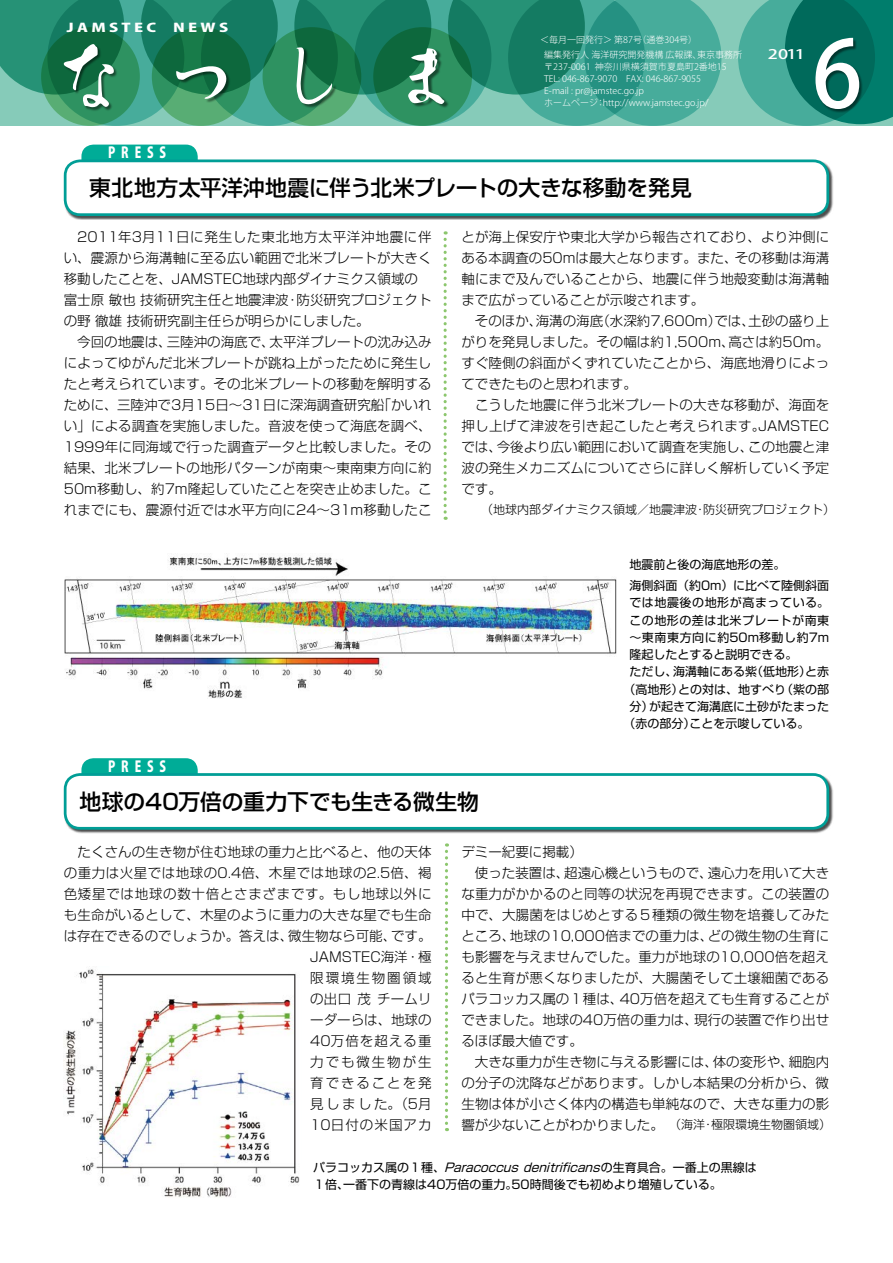
<style>
.page{position:relative;width:893px;height:1263px;background:#fff}
.page>*{position:absolute;margin:0;border:0;box-sizing:border-box;transform-origin:0 0}
.t1{font:500 91.95px "Koz Go Pr 6 N";color:#fff}
.t2{font:500 21.75px "Shin Go Pro";letter-spacing:-.005em;color:#000}
.t3{font:800 15px "Koz Go Pr 6 N";letter-spacing:.5em;color:#fff;scale:.79 1}
.t4{font:300 13.5px/21px "Shin Go Pro";letter-spacing:.01em;color:#000}
.t5{font:500 13.2px "Koz Go Pr 6 N";color:#fff;scale:1.37 1}
.t6{font:12px/21.5px "Shin Go Pro";color:#000}
.t7{font:12px "Shin Go Pro";letter-spacing:.045em;color:#000}
.t8{font:300 12px "Shin Go Pro";color:#000}
.t9{font:12px "Shin Go Pro";letter-spacing:.05em;color:#000}
.t10{font:800 12px "Koz Go Pr 6 N";letter-spacing:.2em;color:#fff;scale:1.38 1}
.t11{font:300 9px/12px "Koz Go Pro";color:#fff}
.s1{font-size:12px}
.s2{font-style:italic}
</style>
<div class="page">
<svg style="left:721px;top:0;width:172px;height:126px;background:#349887"></svg>
<div style="left:81px;top:758px;width:117px;height:29px;background:#00ac97;border-radius:12px"></div>
<div style="left:64px;top:774px;width:769px;height:60px;background:#000;opacity:.7"></div>
<div style="left:65px;top:774px;width:763px;height:54px;background:#fff;border-radius:15px"></div>
<div style="left:64px;top:773px;width:765px;height:57px;border:3px solid #009e96;border-radius:15px"></div>
<div style="left:81px;top:145px;width:117px;height:29px;background:#00ac97;border-radius:12px"></div>
<div style="left:64px;top:160px;width:769px;height:60px;background:#000;opacity:.7"></div>
<div style="left:65px;top:161px;width:763px;height:54px;background:#fff;border-radius:15px"></div>
<div style="left:64px;top:159px;width:765px;height:57px;border:3px solid #009e96;border-radius:15px"></div>
<div style="left:816px;top:39px;width:47px;height:74px;background:#000;opacity:.5"></div>
<svg style="left:0;top:0;width:721px;height:126px;background:#379578"></svg>
<svg style="left:444px;top:231px;width:3px;height:289px"></svg>
<svg style="left:445px;top:843px;width:3px;height:288px"></svg>
<img style="left:64px;top:969px;width:236px;height:228px">
<img style="left:64px;top:555px;width:553px;height:143px">
<p class="t10" style="left:67px;top:21px;width:66px">JAMSTEC</p>
<p class="t10" style="left:173px;top:21px;width:41px">NEWS</p>
<p class="t3" style="left:108px;top:144px;width:75px">PRESS</p>
<p class="t11" style="left:544px;top:32px;width:199px;line-height:15px;text-indent:-4px">＜毎月一回発行＞ 第87号（通巻304号）<br>編集発行人 海洋研究開発機構 広報課、東京事務所</p>
<p class="t11" style="left:544px;top:61px;width:184px">〒237-0061 神奈川県横須賀市夏島町2番地15<br>TEL: 046-867-9070　FAX: 046-867-9055<br>E-mail : pr@jamstec.go.jp<br>ホームページ：http://www.jamstec.go.jp/</p>
<h2 class="t2" style="left:89px;top:170px;width:604px">東北地方太平洋沖地震に伴う北米プレートの大きな移動を発見</h2>
<p class="t5" style="left:768px;top:46px;width:28px">2011</p>
<h1 class="t1" style="left:812px;top:22px;width:51px">6</h1>
<p class="t4" style="left:64px;top:225px;width:369px">　2011年3月11日に発生した東北地方太平洋沖地震に伴い、震源から海溝軸に至る広い範囲で北米プレートが大きく移動したことを、JAMSTEC地球内部ダイナミクス領域の　富士原 敏也 技術研究主任と地震津波・防災研究プロジェクトの野 徹雄 技術研究副主任らが明らかにしました。<br>　今回の地震は、三陸沖の海底で、太平洋プレートの沈み込みによってゆがんだ北米プレートが跳ね上がったために発生したと考えられています。その北米プレートの移動を解明するために、三陸沖で3月15日～31日に深海調査研究船「かいれい」による調査を実施しました。音波を使って海底を調べ、<br>1999年に同海域で行った調査データと比較しました。その結果、北米プレートの地形パターンが南東～東南東方向に約<br>50m移動し、約7m隆起していたことを突き止めました。これまでにも、震源付近では水平方向に24～31m移動したこ</p>
<p class="t4" style="left:461px;top:225px;width:369px">とが海上保安庁や東北大学から報告されており、より沖側にある本調査の50mは最大となります。また、その移動は海溝軸にまで及んでいることから、地震に伴う地殻変動は海溝軸まで広がっていることが示唆されます。<br>　そのほか、海溝の海底（水深約7,600m）では、土砂の盛り上がりを発見しました。その幅は約1,500m、高さは約50m。すぐ陸側の斜面がくずれていたことから、海底地滑りによってできたものと思われます。<br>　こうした地震に伴う北米プレートの大きな移動が、海面を押し上げて津波を引き起こしたと考えられます。JAMSTECでは、今後より広い範囲において調査を実施し、この地震と津波の発生メカニズムについてさらに詳しく解析していく予定です。</p>
<p class="t8" style="left:481px;top:500px;width:355px">（地球内部ダイナミクス領域／地震津波・防災研究プロジェクト）</p>
<p class="t3" style="left:108px;top:758px;width:75px">PRESS</p>
<h2 class="t2" style="left:79px;top:783px;width:401px">地球の40万倍の重力下でも生きる微生物</h2>
<p class="t6" style="left:629px;top:552px;width:201px">地震前と後の海底地形の差。<br>海側斜面（約0m）に比べて陸側斜面</p>
<p class="t7" style="left:629px;top:593px;width:201px">では地震後の地形が高まっている。</p>
<p class="t7" style="left:629px;top:610px;width:201px">この地形の差は北米プレートが南東</p>
<p class="t9" style="left:629px;top:627px;width:201px">～東南東方向に約50m移動し約7m</p>
<p class="t6" style="left:629px;top:642px;width:169px">隆起したとすると説明できる。</p>
<p class="t6" style="left:629px;top:660px;width:201px">ただし、海溝軸にある紫（低地形）と赤</p>
<p class="t6" style="left:623px;top:677px;width:207px">（高地形）との対は、地すべり（紫の部</p>
<p class="t6" style="left:629px;top:694px;width:201px">分）が起きて海溝底に土砂がたまった</p>
<p class="t6" style="left:623px;top:711px;width:187px">（赤の部分）ことを示唆している。</p>
<p class="t4" style="left:64px;top:839px;width:369px;text-align:right">　たくさんの生き物が住む地球の重力と比べると、他の天体の重力は火星では地球の0.4倍、木星では地球の2.5倍、褐色矮星では地球の数十倍とさまざまです。もし地球以外にも生命がいるとして、木星のように重力の大きな星でも生命は存在できるのでしょうか。答えは、微生物なら可能、です。<br>JAMSTEC海洋・極<br>限環境生物圏領域<br>の出口 茂 チームリ<br>ーダーらは、地球の<br>40万倍を超える重<br>力でも微生物が生<br>育できることを発<br>見しました。（5月<br>10日付の米国アカ</p>
<p class="t4" style="left:461px;top:839px;width:371px">デミー紀要に掲載）<br>　使った装置は、超遠心機というもので、遠心力を用いて大きな重力がかかるのと同等の状況を再現できます。この装置の中で、大腸菌をはじめとする５種類の微生物を培養してみたところ、地球の10,000倍までの重力は、どの微生物の生育にも影響を与えませんでした。重力が地球の10,000倍を超えると生育が悪くなりましたが、大腸菌そして土壌細菌であるパラコッカス属の１種は、40万倍を超えても生育することができました。地球の40万倍の重力は、現行の装置で作り出せるほぼ最大値です。<br>　大きな重力が生き物に与える影響には、体の変形や、細胞内の分子の沈降などがあります。しかし本結果の分析から、微生物は体が小さく体内の構造も単純なので、大きな重力の影響が少ないことがわかりました。　 <span class="s1">（海洋・極限環境生物圏領域）</span></p>
<p class="t6" style="left:313px;top:1158px;width:445px;line-height:16.5px">パラコッカス属の１種、<span class="s2">Paracoccusdenitrificans</span>の生育具合。一番上の黒線は<br>１倍、一番下の青線は40万倍の重力。50時間後でも初めより増殖している。</p>
</div>
